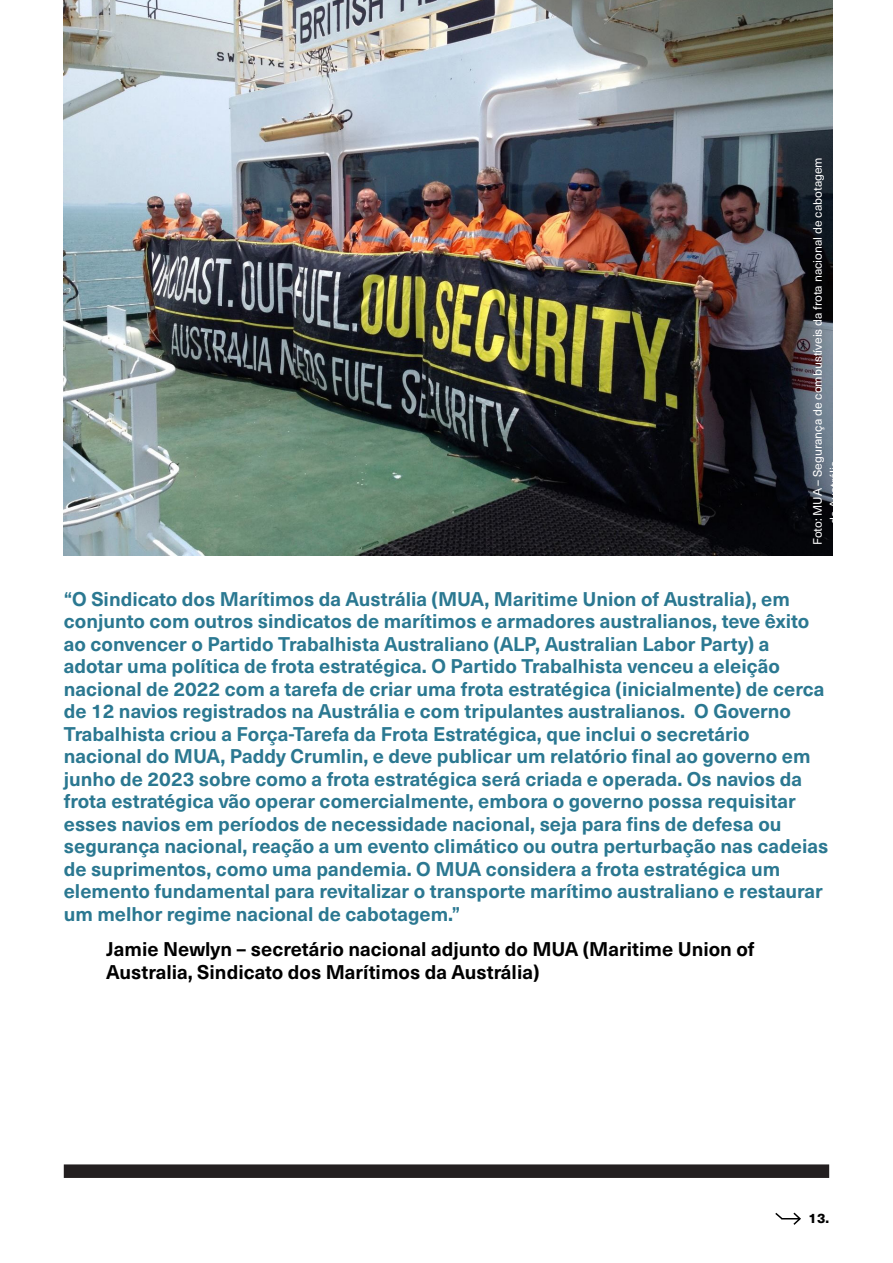
<style>
.page{position:relative;width:893px;height:1263px;background:#fff}
.page>*{position:absolute;margin:0;border:0;box-sizing:border-box;transform-origin:0 0}
.Pull-quote{font:700 19.5px/22.5px "Neue Haas Unica W1 G";color:#2b7891}
.quote-name{font:700 19.5px/22.5px "Neue Haas Unica W1 G";color:#000}
.t1{font:800 13.5px "Neue Haas Unica W1 G";color:#000}
.Footnote{font:12px/16.5px "Neue Haas Unica W1 G";color:#fff}
</style>
<div class="page">
<img style="left:64px;top:0;width:768px;height:555px">
<svg style="left:775px;top:1212px;width:26px;height:13px"></svg>
<div style="left:64px;top:1164px;width:765px;height:14px;background:#231f20"></div>
<p class="Footnote" style="left:809px;top:524px;width:368px;text-indent:-21px;rotate:-90deg">Foto: MUA – Segurança de combustíveis da frota nacional de cabotagem da Austrália</p>
<p class="Pull-quote" style="left:64px;top:586px;width:766px">“O Sindicato dos Marítimos da Austrália (MUA, Maritime Union of Australia), em conjunto com outros sindicatos de marítimos e armadores australianos, teve êxito ao convencer o Partido Trabalhista Australiano (ALP, Australian Labor Party) a adotar uma política de frota estratégica. O Partido Trabalhista venceu a eleição nacional de 2022 com a tarefa de criar uma frota estratégica (inicialmente) de cerca de 12 navios registrados na Austrália e com tripulantes australianos. O Governo Trabalhista criou a Força-Tarefa da Frota Estratégica, que inclui o secretário nacional do MUA, Paddy Crumlin, e deve publicar um relatório final ao governo em junho de 2023 sobre como a frota estratégica será criada e operada. Os navios da frota estratégica vão operar comercialmente, embora o governo possa requisitar esses navios em períodos de necessidade nacional, seja para fins de defesa ou segurança nacional, reação a um evento climático ou outra perturbação nas cadeias de suprimentos, como uma pandemia. O MUA considera a frota estratégica um elemento fundamental para revitalizar o transporte marítimo australiano e restaurar um melhor regime nacional de cabotagem.”</p>
<p class="quote-name" style="left:106px;top:936px;width:650px">Jamie Newlyn – secretário nacional adjunto do MUA (Maritime Union of<br>Australia, Sindicato dos Marítimos da Austrália)</p>
<p class="t1" style="left:809px;top:1207px;width:22px">13.</p>
</div>
